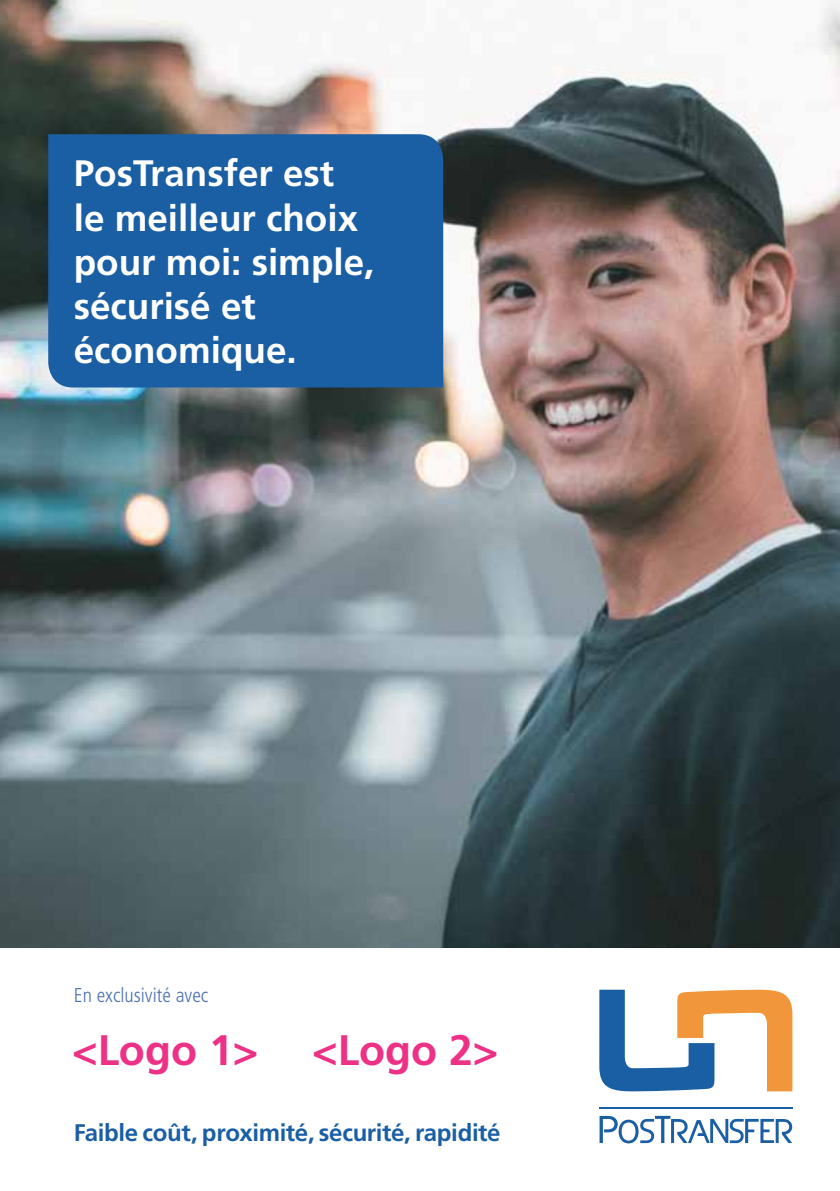
<style>
.page{position:relative;width:840px;height:1191px;background:#fff}
.page>*{position:absolute;margin:0;border:0;box-sizing:border-box;transform-origin:0 0}
.t1{font:700 42.6px "Frutiger LT Std";color:#ed3186}
.t2{font:700 36.8px/44.2px "Frutiger LT Std";color:#fff}
.t3{font:700 24px "Frutiger LT Std";letter-spacing:-.015em;color:#1a5ea4}
.t4{font:300 condensed 20px "Frutiger LT Std";color:#4d72b3}
</style>
<div class="page">
<img style="left:0;top:0;width:839px;height:947px">
<div style="left:48px;top:134px;width:395px;height:253px;background:#1a5ea4"></div>
<svg style="left:599px;top:989px;width:193px;height:103px"></svg>
<hr style="left:599px;top:1106px;width:193px;height:2px;background:#1a5ea4">
<svg style="left:599px;top:1115px;width:192px;height:28px"></svg>
<p class="t2" style="left:74px;top:152px;width:302px">PosTransfer est<br>le meilleur choix pour moi: simple, sécurisé et économique.</p>
<p class="t4" style="left:74px;top:983px;width:136px">En exclusivité avec</p>
<p class="t1" style="left:72px;top:1025px;width:188px">&lt;Logo 1&gt;</p>
<p class="t1" style="left:312px;top:1025px;width:188px">&lt;Logo 2&gt;</p>
<p class="t3" style="left:74px;top:1118px;width:428px">Faible coût, proximité, sécurité, rapidité</p>
</div>
